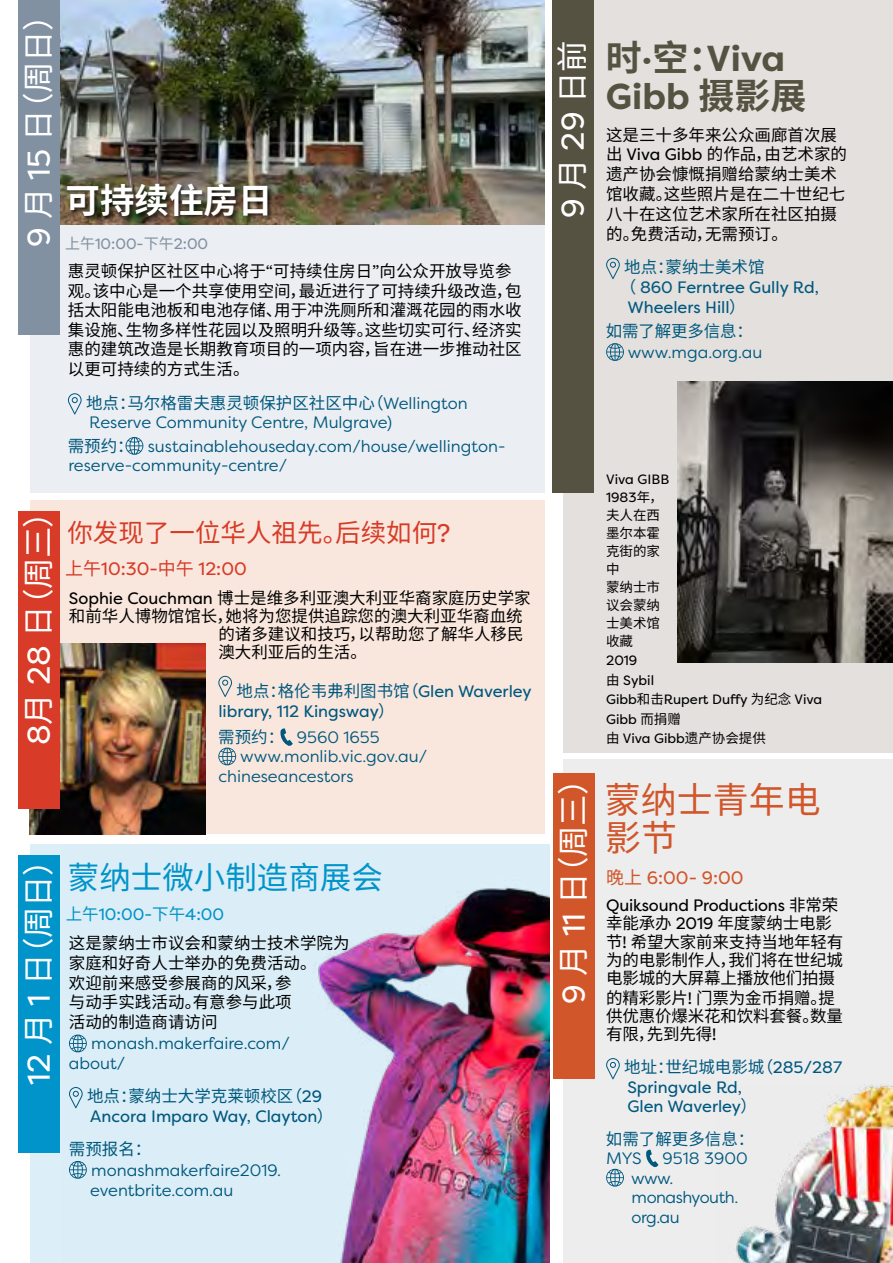
<style>
.page{position:relative;width:893px;height:1263px;background:#fff}
.page>*{position:absolute;margin:0;border:0;box-sizing:border-box;transform-origin:0 0}
.t1{font:700 36px/37.5px "Filson Pro";color:#555241}
.t2{font:36px/37.5px "Source Han Sans CN";color:#d1562a}
.t3{font:700 34.5px "Source Han Sans CN";color:#fff}
.t4{font:31.5px "Source Han Sans CN";color:#fff}
.t5{font:31.5px "Source Han Sans CN";color:#0094ca}
.t6{font:31.5px "Filson Pro";color:#fff}
.t7{font:25.5px "Source Han Sans CN";color:#d73b27}
.t8{font:18px "Filson Pro";color:#d73b27}
.t9{font:18px "Filson Pro";color:#d1562a}
.t10{font:16.5px/19.8px "Source Han Sans CN";color:#000}
.t11{font:16.5px/19.8px "Filson Pro";color:#00587e}
.t12{font:16.5px "Source Han Sans CN";color:#00587e}
.t13{font:16.5px/26.2px "Filson Pro";color:#00587e}
.t14{font:16.5px/19.5px "Filson Pro";letter-spacing:-.03em;color:#00587e}
.t15{font:16.5px "Filson Pro";letter-spacing:-.01em;color:#000}
.t16{font:16.5px "Filson Pro";color:#0094ca}
.t17{font:15px "Filson Pro";color:#8191a1}
.t18{font:13.5px/19.5px "Filson Pro";color:#000}
.t19{font:13.5px/18px "Source Han Sans CN";color:#000}
.s1{font-family:"Filson Pro"}
.s2{font-family:"Source Han Sans CN"}
.s3{font-style:inherit}
</style>
<div class="page">
<div style="left:30px;top:844px;width:520px;height:419px;background:#dceef7"></div>
<img style="left:75px;top:887px;width:475px;height:376px">
<div style="left:30px;top:6px;width:514px;height:486px;background:#ebeef2"></div>
<img style="left:60px;top:0;width:484px;height:224px">
<div style="left:564px;top:760px;width:329px;height:503px;background:#ededee"></div>
<div style="left:564px;top:0;width:329px;height:753px;background:#e3e0dd"></div>
<img style="left:736px;top:1084px;width:157px;height:179px">
<img style="left:678px;top:381px;width:215px;height:282px">
<div style="left:30px;top:500px;width:514px;height:334px;background:#f9e7dd"></div>
<img style="left:30px;top:643px;width:176px;height:191px">
<div style="left:18px;top:511px;width:42px;height:297px;background:#d83b27"></div>
<div style="left:18px;top:855px;width:42px;height:298px;background:#0094ca"></div>
<div style="left:18px;top:0;width:42px;height:334px;background:#8191a2"></div>
<div style="left:553px;top:773px;width:42px;height:306px;background:#d1572a"></div>
<div style="left:552px;top:0;width:42px;height:492px;background:#565242"></div>
<svg style="left:218px;top:676px;width:14px;height:21px"></svg>
<svg style="left:280px;top:728px;width:13px;height:18px"></svg>
<svg style="left:218px;top:747px;width:18px;height:18px"></svg>
<svg style="left:606px;top:258px;width:14px;height:21px"></svg>
<svg style="left:606px;top:343px;width:18px;height:18px"></svg>
<svg style="left:606px;top:1058px;width:14px;height:21px"></svg>
<svg style="left:646px;top:1149px;width:12px;height:19px"></svg>
<svg style="left:606px;top:1169px;width:18px;height:17px"></svg>
<svg style="left:68px;top:393px;width:14px;height:21px"></svg>
<svg style="left:126px;top:437px;width:17px;height:18px"></svg>
<div style="left:66px;top:182px;width:208px;height:41px;background:#000;opacity:.75"></div>
<svg style="left:69px;top:1034px;width:18px;height:18px"></svg>
<svg style="left:69px;top:1087px;width:14px;height:21px"></svg>
<svg style="left:69px;top:1161px;width:18px;height:18px"></svg>
<h3 class="t4" style="left:21px;top:247px;width:249px;rotate:-90deg"><span class="s1">9</span> 月 <span class="s1">15</span> 日（周日）</h3>
<h2 class="t3" style="left:66px;top:180px;width:209px">可持续住房日</h2>
<p class="t17" style="left:65px;top:234px;width:145px"><span class="s2">上午</span>10:00-<span class="s2">下午</span>2:00</p>
<p class="t10" style="left:68px;top:262px;width:455px">惠灵顿保护区社区中心将于<span class="s1">“</span>可持续住房日<span class="s1">”</span>向公众开放导览参观。该中心是一个共享使用空间，最近进行了可持续升级改造，包括太阳能电池板和电池存储、用于冲洗厕所和灌溉花园的雨水收集设施、生物多样性花园以及照明升级等。这些切实可行、经济实惠的建筑改造是长期教育项目的一项内容，旨在进一步推动社区以更可持续的方式生活。</p>
<p class="t12" style="left:86px;top:393px;width:383px">地点：马尔格雷夫惠灵顿保护区社区中心（<span class="s1">Wellington</span></p>
<p class="t11" style="left:68px;top:410px;width:439px;line-height:23.7px;text-indent:21px">Reserve Community Centre, Mulgrave)<br><span class="s2">需预约：</span> sustainablehouseday.com/house/wellington-</p>
<p class="t11" style="left:68px;top:455px;width:220px">reserve-community-centre/</p>
<h3 class="t4" style="left:21px;top:745px;width:251px;rotate:-90deg"><span class="s1">8</span>月 <span class="s1">28</span> 日（周三）</h3>
<h3 class="t7" style="left:67px;top:518px;width:385px">你发现了一位华人祖先。后续如何<span class="s1">?</span></h3>
<p class="t8" style="left:65px;top:557px;width:183px"><span class="s2">上午</span>10:30-<span class="s2">中午</span> 12:00</p>
<p class="t10" style="left:69px;top:588px;width:463px"><span class="s1">Sophie Couchman</span> 博士是维多利亚澳大利亚华裔家庭历史学家</p>
<p class="t10" style="left:69px;top:606px;width:455px">和前华人博物馆馆长，她将为您提供追踪您的澳大利亚华裔血统</p>
<p class="t10" style="left:218px;top:624px;width:307px">的诸多建议和技巧，以帮助您了解华人移民</p>
<p class="t10" style="left:218px;top:642px;width:150px">澳大利亚后的生活。</p>
<p class="t12" style="left:236px;top:682px;width:297px">地点：格伦韦弗利图书馆（<span class="s1">Glen Waverley</span></p>
<p class="t13" style="left:218px;top:697px;width:178px">library, 112 Kingsway<span class="s2">）需预约：</span> <span class="s3">9560 1655</span></p>
<p class="t11" style="left:218px;top:746px;width:210px;text-indent:22px">www.monlib.vic.gov.au/ chineseancestors</p>
<h3 class="t4" style="left:21px;top:1084px;width:241px;rotate:-90deg"><span class="s1">12</span> 月 <span class="s1">1</span> 日（周日）</h3>
<h3 class="t5" style="left:68px;top:860px;width:317px">蒙纳士微小制造商展会</h3>
<p class="t16" style="left:66px;top:903px;width:160px"><span class="s2">上午</span>10:00-<span class="s2">下午</span>4:00</p>
<p class="t10" style="left:69px;top:933px;width:282px">这是蒙纳士市议会和蒙纳士技术学院为家庭和好奇人士举办的免费活动。<br>欢迎前来感受参展商的风采，参<br>与动手实践活动。有意参与此项<br>活动的制造商请访问</p>
<p class="t11" style="left:69px;top:1033px;width:222px;text-indent:22px">monash.makerfaire.com/ about/</p>
<p class="t12" style="left:87px;top:1087px;width:236px">地点：蒙纳士大学克莱顿校区（<span class="s1">29</span></p>
<p class="t13" style="left:90px;top:1103px;width:245px">Ancora Imparo Way, Clayton<span class="s2">）</span></p>
<p class="t12" style="left:69px;top:1139px;width:84px">需预报名：</p>
<p class="t11" style="left:90px;top:1159px;width:192px">monashmakerfaire2019. eventbrite.com.au</p>
<h3 class="t6" style="left:552px;top:218px;width:180px;rotate:-90deg">9 <span class="s2">月</span> 29 <span class="s2">日前</span></h3>
<h1 class="t1" style="left:606px;top:40px;width:202px"><span class="s2">时</span>·<span class="s2">空：</span>Viva<br>Gibb <span class="s2">摄影展</span></h1>
<p class="t10" style="left:606px;top:125px;width:242px">这是三十多年来公众画廊首次展出 <span class="s1">Viva Gibb</span> 的作品，由艺术家的遗产协会慷慨捐赠给蒙纳士美术馆收藏。这些照片是在二十世纪七八十在这位艺术家所在社区拍摄的。免费活动，无需预订。</p>
<p class="t12" style="left:624px;top:258px;width:142px">地点：蒙纳士美术馆</p>
<p class="t13" style="left:627px;top:277px;width:193px;line-height:19.8px;text-indent:-8px"><span class="s2">（</span> 860 Ferntree Gully Rd,<br>Wheelers Hill<span class="s2">）</span></p>
<p class="t12" style="left:606px;top:321px;width:149px">如需了解更多信息：</p>
<p class="t11" style="left:628px;top:342px;width:136px">www.mga.org.au</p>
<h3 class="t4" style="left:556px;top:1004px;width:242px;rotate:-90deg"><span class="s1">9</span> 月 <span class="s1">11</span> 日（周三）</h3>
<p class="t18" style="left:606px;top:470px;width:65px;line-height:18px">Viva GIBB<br>1983<span class="s2">年，</span></p>
<p class="t19" style="left:606px;top:506px;width:55px">夫人在西墨尔本霍克街的家中<br>蒙纳士市议会蒙纳士美术馆收藏</p>
<p class="t18" style="left:606px;top:650px;width:218px">2019<br><span class="s2">由</span> Sybil<br>Gibb<span class="s2">和击</span>Rupert Duffy <span class="s2">为纪念</span> Viva<br>Gibb <span class="s2">而捐赠<br>由</span> Viva Gibb<span class="s2">遗产协会提供</span></p>
<h1 class="t2" style="left:605px;top:782px;width:217px">蒙纳士青年电影节</h1>
<p class="t9" style="left:606px;top:865px;width:139px"><span class="s2">晚上</span> 6:00- 9:00</p>
<p class="t15" style="left:606px;top:894px;width:234px">Quiksound Productions <span class="s2">非常荣</span></p>
<p class="t10" style="left:606px;top:913px;width:239px">幸能承办 <span class="s1">2019</span> 年度蒙纳士电影节<span class="s1">!</span> 希望大家前来支持当地年轻有</p>
<p class="t10" style="left:606px;top:951px;width:238px;line-height:18px">为的电影制作人，我们将在世纪城电影城的大屏幕上播放他们拍摄</p>
<p class="t10" style="left:606px;top:989px;width:238px;line-height:18px">的精彩影片<span class="s1">!</span> 门票为金币捐赠。提供优惠价爆米花和饮料套餐。数量有限，先到先得<span class="s1">!</span></p>
<p class="t12" style="left:624px;top:1058px;width:219px">地址：世纪城电影城（<span class="s1">285/287</span></p>
<p class="t13" style="left:627px;top:1077px;width:131px;line-height:19.5px">Springvale Rd,<br>Glen Waverley<span class="s2">）</span></p>
<p class="t12" style="left:606px;top:1129px;width:150px">如需了解更多信息：</p>
<p class="t11" style="left:606px;top:1148px;width:37px">MYS</p>
<p class="t14" style="left:631px;top:1148px;width:118px;text-indent:32px">9518 3900 www. monashyouth. org.au</p>
</div>
